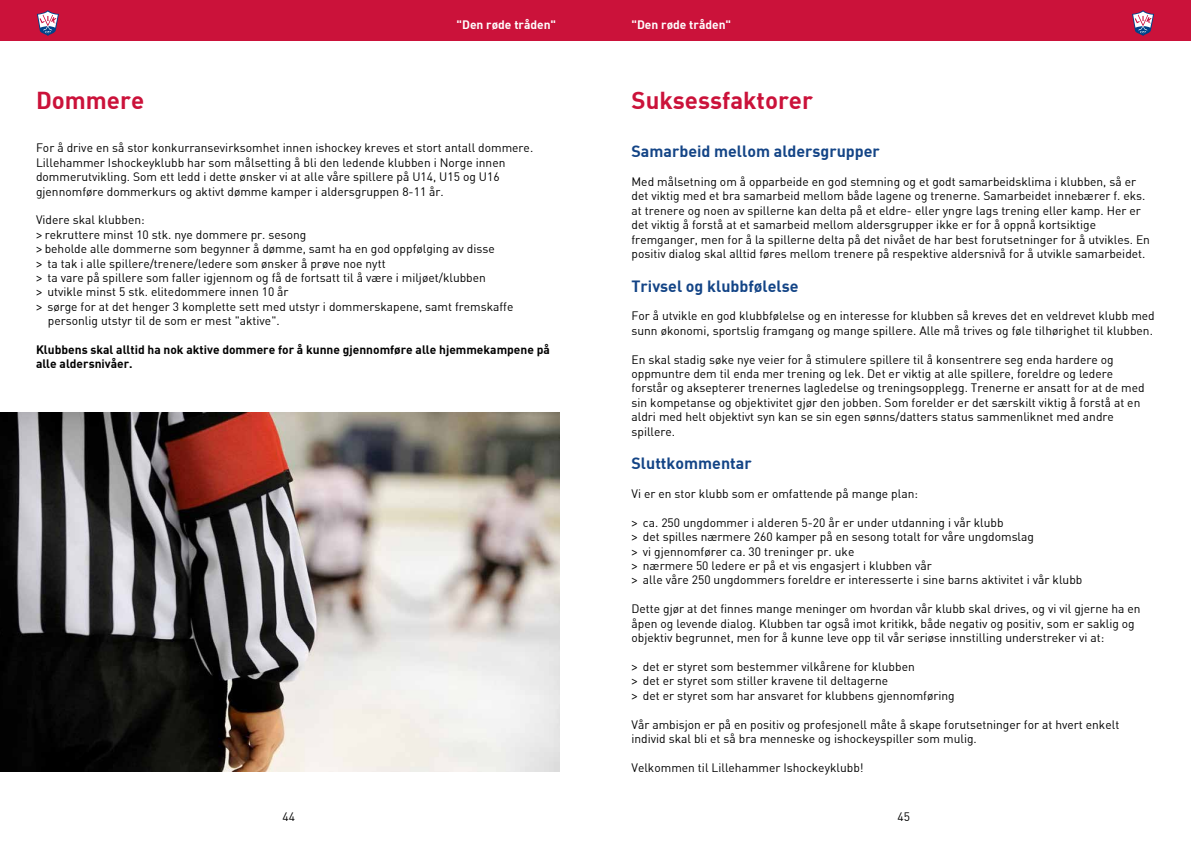
<style>
.page{position:relative;width:1191px;height:842px;background:#fff}
.page>*{position:absolute;margin:0;border:0;box-sizing:border-box;transform-origin:0 0}
.t1{font:700 24px "DI Nbek";color:#cb123a}
.t2{font:700 16px "DI Nbek";color:#134486}
.t3{font:12px/14.4px "DIN Bek";color:#000}
.t4{font:700 12px/14.4px "DI Nbek";color:#000}
.t5{font:700 12px "DI Nbek";color:#fff}
.s1{font-family:"Calibri"}
</style>
<div class="page">
<div style="left:0;top:0;width:1191px;height:41px;background:#cb123a"></div>
<svg style="left:37px;top:10px;width:22px;height:26px"></svg>
<svg style="left:1132px;top:10px;width:22px;height:26px"></svg>
<img style="left:0;top:412px;width:559px;height:360px">
<p class="t5" style="left:456px;top:17px;width:101px">"Den røde tråden"</p>
<p class="t5" style="left:631px;top:17px;width:101px">"Den røde tråden"</p>
<h1 class="t1" style="left:36px;top:85px;width:110px">Dommere</h1>
<p class="t3" style="left:36px;top:141px;width:499px">For å drive en så stor konkurransevirksomhet innen ishockey kreves et stort antall dommere.<br>Lillehammer Ishockeyklubb har som målsetting å bli den ledende klubben i Norge innen dommerutvikling. Som ett ledd i dette ønsker vi at alle våre spillere på U14, U15 og U16 gjennomføre dommerkurs og aktivt dømme kamper i aldersgruppen 8-11 år.</p>
<p class="t3" style="left:36px;top:213px;width:110px">Videre skal klubben:</p>
<p class="t3" style="left:36px;top:227px;width:272px"><span class="s1">˃</span> rekruttere minst 10 stk. nye dommere pr. sesong</p>
<p class="t3" style="left:36px;top:241px;width:460px"><span class="s1">˃</span> beholde alle dommerne som begynner å dømme, samt ha en god oppfølging av disse</p>
<p class="t3" style="left:36px;top:256px;width:351px"><span class="s1">˃</span> ta tak i alle spillere/trenere/ledere som ønsker å prøve noe nytt</p>
<p class="t3" style="left:36px;top:270px;width:451px"><span class="s1">˃</span> ta vare på spillere som faller igjennom og få de fortsatt til å være i miljøet/klubben</p>
<p class="t3" style="left:36px;top:285px;width:254px"><span class="s1">˃</span> utvikle minst 5 stk. elitedommere innen 10 år</p>
<p class="t3" style="left:36px;top:299px;width:479px"><span class="s1">˃</span> sørge for at det henger 3 komplette sett med utstyr i dommerskapene, samt fremskaffe</p>
<p class="t3" style="left:48px;top:313px;width:233px">personlig utstyr til de som er mest "aktive".</p>
<p class="t4" style="left:36px;top:342px;width:515px">Klubbens skal alltid ha nok aktive dommere for å kunne gjennomføre alle hjemmekampene på alle aldersnivåer.</p>
<h1 class="t1" style="left:631px;top:85px;width:183px">Suksessfaktorer</h1>
<h2 class="t2" style="left:631px;top:141px;width:250px">Samarbeid mellom aldersgrupper</h2>
<p class="t3" style="left:631px;top:174px;width:520px">Med målsetning om å opparbeide en god stemning og et godt samarbeidsklima i klubben, så er det viktig med et bra samarbeid mellom både lagene og trenerne. Samarbeidet innebærer f. eks. at trenere og noen av spillerne kan delta på et eldre- eller yngre lags trening eller kamp. Her er det viktig å forstå at et samarbeid mellom aldersgrupper ikke er for å oppnå kortsiktige fremganger, men for å la spillerne delta på det nivået de har best forutsetninger for å utvikles. En positiv dialog skal alltid føres mellom trenere på respektive aldersnivå for å utvikle samarbeidet.</p>
<h2 class="t2" style="left:631px;top:275px;width:169px">Trivsel og klubbfølelse</h2>
<p class="t3" style="left:631px;top:309px;width:525px">For å utvikle en god klubbfølelse og en interesse for klubben så kreves det en veldrevet klubb med sunn økonomi, sportslig framgang og mange spillere. Alle må trives og føle tilhørighet til klubben.</p>
<p class="t3" style="left:631px;top:352px;width:514px">En skal stadig søke nye veier for å stimulere spillere til å konsentrere seg enda hardere og oppmuntre dem til enda mer trening og lek. Det er viktig at alle spillere, foreldre og ledere forstår og aksepterer trenernes lagledelse og treningsopplegg. Trenerne er ansatt for at de med sin kompetanse og objektivitet gjør den jobben. Som forelder er det særskilt viktig å forstå at en aldri med helt objektivt syn kan se sin egen sønns/datters status sammenliknet med andre spillere.</p>
<h2 class="t2" style="left:631px;top:453px;width:122px">Sluttkommentar</h2>
<p class="t3" style="left:631px;top:486px;width:288px">Vi er en stor klubb som er omfattende på mange plan:</p>
<p class="t3" style="left:631px;top:515px;width:452px"><span class="s1">˃</span> ca. 250 ungdommer i alderen 5-20 år er under utdanning i vår klubb<br><span class="s1">˃</span> det spilles nærmere 260 kamper på en sesong totalt for våre ungdomslag<br><span class="s1">˃</span> vi gjennomfører ca. 30 treninger pr. uke<br><span class="s1">˃</span> nærmere 50 ledere er på et vis engasjert i klubben vår<br><span class="s1">˃</span> alle våre 250 ungdommers foreldre er interesserte i sine barns aktivitet i vår klubb</p>
<p class="t3" style="left:631px;top:601px;width:510px">Dette gjør at det finnes mange meninger om hvordan vår klubb skal drives, og vi vil gjerne ha en åpen og levende dialog. Klubben tar også imot kritikk, både negativ og positiv, som er saklig og objektiv begrunnet, men for å kunne leve opp til vår seriøse innstilling understreker vi at:</p>
<p class="t3" style="left:631px;top:659px;width:325px"><span class="s1">˃</span> det er styret som bestemmer vilkårene for klubben<br><span class="s1">˃</span> det er styret som stiller kravene til deltagerne<br><span class="s1">˃</span> det er styret som har ansvaret for klubbens gjennomføring</p>
<p class="t3" style="left:631px;top:717px;width:489px">Vår ambisjon er på en positiv og profesjonell måte å skape forutsetninger for at hvert enkelt individ skal bli et så bra menneske og ishockeyspiller som mulig.</p>
<p class="t3" style="left:631px;top:760px;width:234px">Velkommen til Lillehammer Ishockeyklubb!</p>
<p class="t3" style="left:282px;top:810px;width:14px">44</p>
<p class="t3" style="left:897px;top:810px;width:14px">45</p>
</div>
